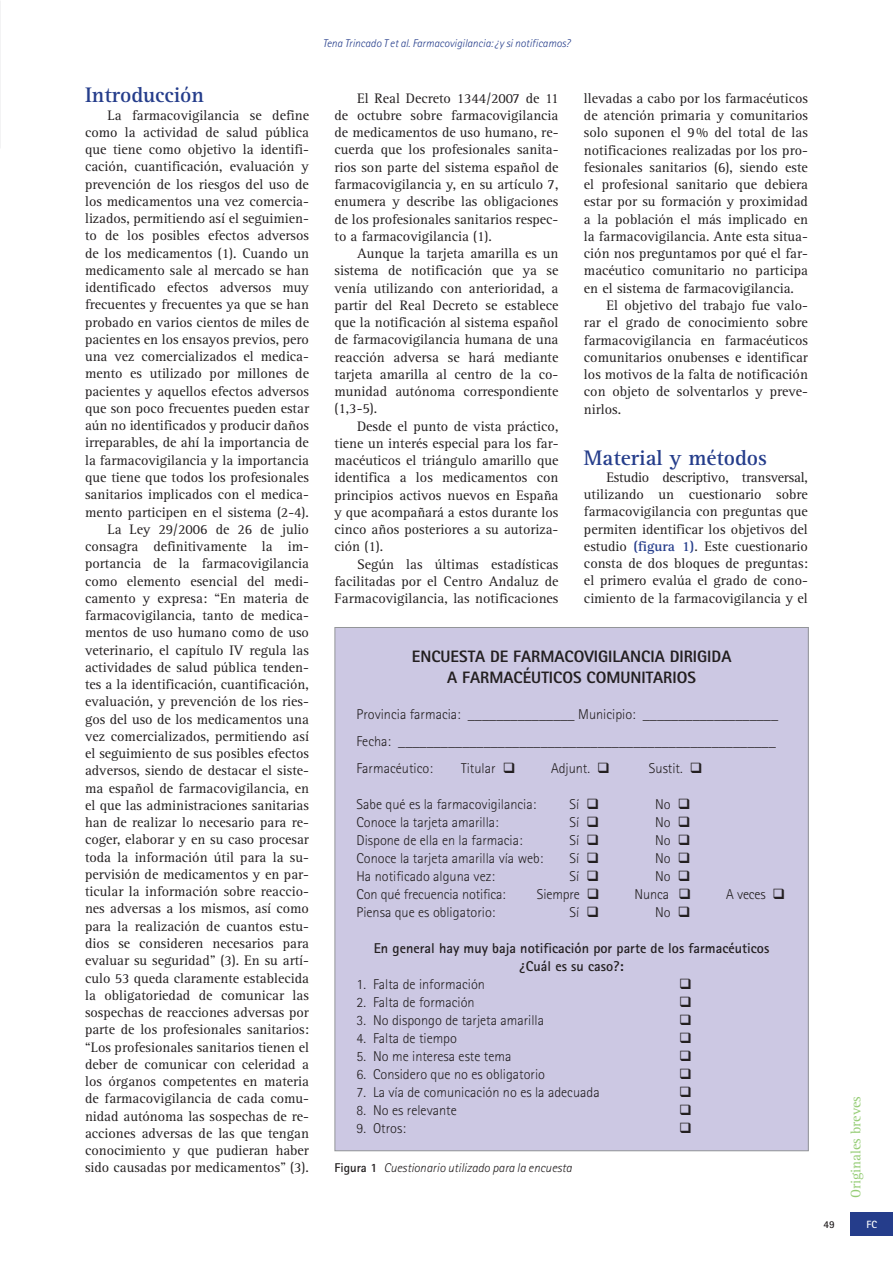
<style>
.page{position:relative;width:893px;height:1263px;background:#fff}
.page>*{position:absolute;margin:0;border:0;box-sizing:border-box;transform-origin:0 0}
.t1{font:700 21.75px "Rotis Serif";color:#253d8b}
.t2{font:800 16.5px/21px "Rotis Sans Serif";color:#231f20;text-align:center}
.t3{font:14.25px/17.2px "Rotis Serif";color:#231f20;text-align:justify}
.t4{font:300 14.25px/27px "Rotis Sans Serif";color:#231f20}
.t5{font:700 14.25px/18px "Rotis Sans Serif";color:#231f20;text-align:center}
.t6{font:14.25px "Rotis Serif";color:#94cc74}
.t7{font:italic 300 12.75px "Rotis Sans Serif";color:#231f20}
.t8{font:italic 300 11.25px "Rotis Sans Serif";color:#253d8b}
.t9{font:700 10.5px "Rotis Sans Serif";color:#231f20}
.t10{font:700 10.5px "Rotis Sans Serif";color:#fff}
.s1{font-weight:700;color:#253d8b}
.s2{font-weight:700;font-style:normal}
</style>
<div class="page">
<div style="left:850px;top:1212px;width:43px;height:23px;background:#253d8b"></div>
<div style="left:335px;top:627px;width:473px;height:524px;background:#ccc8e3"></div>
<p class="t8" style="left:323px;top:36px;width:249px">Tena Trincado T et al. Farmacovigilancia: ¿y si notificamos?</p>
<h1 class="t1" style="left:85px;top:82px;width:120px">Introducción</h1>
<p class="t3" style="left:85px;top:107px;width:225px;text-align:right">La farmacovigilancia se define como la actividad de salud pública que tiene como objetivo la identifi&shy;cación, cuantificación, evaluación y prevención de los riesgos del uso de los medicamentos una vez comercia&shy;lizados, permitiendo así el seguimien&shy;to de los posibles efectos adversos de los medicamentos (1). Cuando un medicamento sale al mercado se han identificado efectos adversos muy frecuentes y frecuentes ya que se han probado en varios cientos de miles de pacientes en los ensayos previos, pero una vez comercializados el medica&shy;mento es utilizado por millones de pacientes y aquellos efectos adversos que son poco frecuentes pueden estar aún no identificados y producir daños irreparables, de ahí la importancia de la farmacovigilancia y la importancia que tiene que todos los profesionales sanitarios implicados con el medica&shy;mento participen en el sistema (2-4).<br>La Ley 29/2006 de 26 de julio consagra definitivamente la im&shy;portancia de la farmacovigilancia como elemento esencial del medi&shy;camento y expresa: “En materia de farmacovigilancia, tanto de medica&shy;mentos de uso humano como de uso veterinario, el capítulo IV regula las actividades de salud pública tenden&shy;tes a la identificación, cuantificación, evaluación, y prevención de los ries&shy;gos del uso de los medicamentos una vez comercializados, permitiendo así el seguimiento de sus posibles efectos adversos, siendo de destacar el siste&shy;ma español de farmacovigilancia, en el que las administraciones sanitarias han de realizar lo necesario para re&shy;coger, elaborar y en su caso procesar toda la información útil para la su&shy;pervisión de medicamentos y en par&shy;ticular la información sobre reaccio&shy;nes adversas a los mismos, así como para la realización de cuantos estu&shy;dios se consideren necesarios para evaluar su seguridad” (3). En su artí&shy;culo 53 queda claramente establecida la obligatoriedad de comunicar las sospechas de reacciones adversas por parte de los profesionales sanitarios: “Los profesionales sanitarios tienen el deber de comunicar con celeridad a los órganos competentes en materia de farmacovigilancia de cada comu&shy;nidad autónoma las sospechas de re&shy;acciones adversas de las que tengan conocimiento y que pudieran haber sido causadas por medicamentos” (3).</p>
<p class="t3" style="left:334px;top:90px;width:225px;text-indent:23px">El Real Decreto 1344/2007 de 11 de octubre sobre farmacovigilancia de medicamentos de uso humano, re&shy;cuerda que los profesionales sanita&shy;rios son parte del sistema español de farmacovigilancia y, en su artículo 7, enumera y describe las obligaciones de los profesionales sanitarios respec&shy;to a farmacovigilancia (1).</p>
<p class="t3" style="left:334px;top:245px;width:225px;text-indent:23px">Aunque la tarjeta amarilla es un sistema de notificación que ya se venía utilizando con anterioridad, a partir del Real Decreto se establece que la notificación al sistema español de farmacovigilancia humana de una reacción adversa se hará mediante tarjeta amarilla al centro de la co&shy;munidad autónoma correspondiente (1,3-5).</p>
<p class="t3" style="left:334px;top:418px;width:225px;text-indent:23px">Desde el punto de vista práctico, tiene un interés especial para los far&shy;macéuticos el triángulo amarillo que identifica a los medicamentos con principios activos nuevos en España y que acompañará a estos durante los cinco años posteriores a su autoriza&shy;ción (1).</p>
<p class="t3" style="left:334px;top:556px;width:225px;text-indent:23px">Según las últimas estadísticas facilitadas por el Centro Andaluz de Farmacovigilancia, las notificaciones</p>
<p class="t3" style="left:584px;top:90px;width:225px">llevadas a cabo por los farmacéuticos</p>
<p class="t3" style="left:584px;top:107px;width:225px">de atención primaria y comunitarios</p>
<p class="t3" style="left:584px;top:124px;width:225px">solo suponen el 9% del total de las</p>
<p class="t3" style="left:584px;top:142px;width:225px">notificaciones realizadas por los pro-</p>
<p class="t3" style="left:584px;top:159px;width:225px">fesionales sanitarios (6), siendo este</p>
<p class="t3" style="left:584px;top:176px;width:225px">el profesional sanitario que debiera</p>
<p class="t3" style="left:584px;top:194px;width:225px">estar por su formación y proximidad</p>
<p class="t3" style="left:584px;top:211px;width:225px">a la población el más implicado en</p>
<p class="t3" style="left:584px;top:228px;width:225px">la farmacovigilancia. Ante esta situa-</p>
<p class="t3" style="left:584px;top:245px;width:225px">ción nos preguntamos por qué el far-</p>
<p class="t3" style="left:584px;top:263px;width:225px">macéutico comunitario no participa</p>
<p class="t3" style="left:584px;top:280px;width:212px">en el sistema de farmacovigilancia.</p>
<p class="t3" style="left:606px;top:297px;width:203px">El objetivo del trabajo fue valo-</p>
<p class="t3" style="left:584px;top:314px;width:225px">rar el grado de conocimiento sobre</p>
<p class="t3" style="left:584px;top:332px;width:225px">farmacovigilancia en farmacéuticos</p>
<p class="t3" style="left:584px;top:349px;width:225px">comunitarios onubenses e identificar</p>
<p class="t3" style="left:584px;top:366px;width:225px">los motivos de la falta de notificación</p>
<p class="t3" style="left:584px;top:383px;width:225px">con objeto de solventarlos y preve-</p>
<p class="t3" style="left:584px;top:401px;width:39px">nirlos.</p>
<h1 class="t1" style="left:584px;top:445px;width:185px">Material y métodos</h1>
<p class="t3" style="left:584px;top:469px;width:225px;text-indent:23px">Estudio descriptivo, transversal, utilizando un cuestionario sobre farmacovigilancia con preguntas que permiten identificar los objetivos del estudio <span class="s1">(figura 1)</span>. Este cuestionario consta de dos bloques de preguntas: el primero evalúa el grado de cono&shy;cimiento de la farmacovigilancia y el</p>
<p class="t2" style="left:412px;top:646px;width:321px">ENCUESTA DE FARMACOVIGILANCIA DIRIGIDA<br>A FARMACÉUTICOS COMUNITARIOS</p>
<p class="t4" style="left:356px;top:701px;width:423px">Provincia farmacia: _______________ Municipio: ___________________<br>Fecha: _____________________________________________________<br>Farmacéutico:</p>
<p class="t4" style="left:461px;top:755px;width:56px">Titular ❑</p>
<p class="t4" style="left:551px;top:755px;width:60px">Adjunt. ❑</p>
<p class="t4" style="left:649px;top:755px;width:55px">Sustit. ❑</p>
<p class="t4" style="left:356px;top:791px;width:181px">Sabe qué es la farmacovigilancia:</p>
<p class="t4" style="left:569px;top:791px;width:31px">Sí ❑</p>
<p class="t4" style="left:655px;top:791px;width:37px">No ❑</p>
<p class="t4" style="left:356px;top:809px;width:144px">Conoce la tarjeta amarilla:</p>
<p class="t4" style="left:569px;top:809px;width:31px">Sí ❑</p>
<p class="t4" style="left:655px;top:809px;width:37px">No ❑</p>
<p class="t4" style="left:356px;top:827px;width:167px">Dispone de ella en la farmacia:</p>
<p class="t4" style="left:569px;top:827px;width:31px">Sí ❑</p>
<p class="t4" style="left:655px;top:827px;width:37px">No ❑</p>
<p class="t4" style="left:356px;top:845px;width:188px">Conoce la tarjeta amarilla vía web:</p>
<p class="t4" style="left:569px;top:845px;width:31px">Sí ❑</p>
<p class="t4" style="left:655px;top:845px;width:37px">No ❑</p>
<p class="t4" style="left:356px;top:863px;width:140px">Ha notificado alguna vez:</p>
<p class="t4" style="left:569px;top:863px;width:31px">Sí ❑</p>
<p class="t4" style="left:655px;top:863px;width:37px">No ❑</p>
<p class="t4" style="left:356px;top:881px;width:151px">Con qué frecuencia notifica:</p>
<p class="t4" style="left:537px;top:881px;width:64px">Siempre ❑</p>
<p class="t4" style="left:634px;top:881px;width:58px">Nunca ❑</p>
<p class="t4" style="left:726px;top:881px;width:61px">A veces ❑</p>
<p class="t4" style="left:356px;top:899px;width:140px">Piensa que es obligatorio:</p>
<p class="t4" style="left:569px;top:899px;width:31px">Sí ❑</p>
<p class="t4" style="left:655px;top:899px;width:37px">No ❑</p>
<p class="t5" style="left:374px;top:939px;width:397px">En general hay muy baja notificación por parte de los farmacéuticos ¿Cuál es su caso?:</p>
<p class="t4" style="left:356px;top:971px;width:130px">1. Falta de información</p>
<p class="t4" style="left:356px;top:989px;width:120px">2. Falta de formación</p>
<p class="t4" style="left:356px;top:1007px;width:189px">3. No dispongo de tarjeta amarilla</p>
<p class="t4" style="left:356px;top:1025px;width:102px">4. Falta de tiempo</p>
<p class="t4" style="left:356px;top:1043px;width:156px">5. No me interesa este tema</p>
<p class="t4" style="left:356px;top:1061px;width:190px">6. Considero que no es obligatorio</p>
<p class="t4" style="left:356px;top:1079px;width:245px">7. La vía de comunicación no es la adecuada</p>
<p class="t4" style="left:356px;top:1097px;width:102px">8. No es relevante</p>
<p class="t4" style="left:356px;top:1115px;width:51px">9. Otros:</p>
<p class="t7" style="left:334px;top:1161px;width:239px"><span class="s2">Figura 1</span> Cuestionario utilizado para la encuesta</p>
<p class="t6" style="left:848px;top:1198px;width:104px;rotate:-90deg">Originales breves</p>
<p class="t9" style="left:823px;top:1217px;width:13px">49</p>
<p class="t10" style="left:866px;top:1217px;width:12px">FC</p>
</div>
